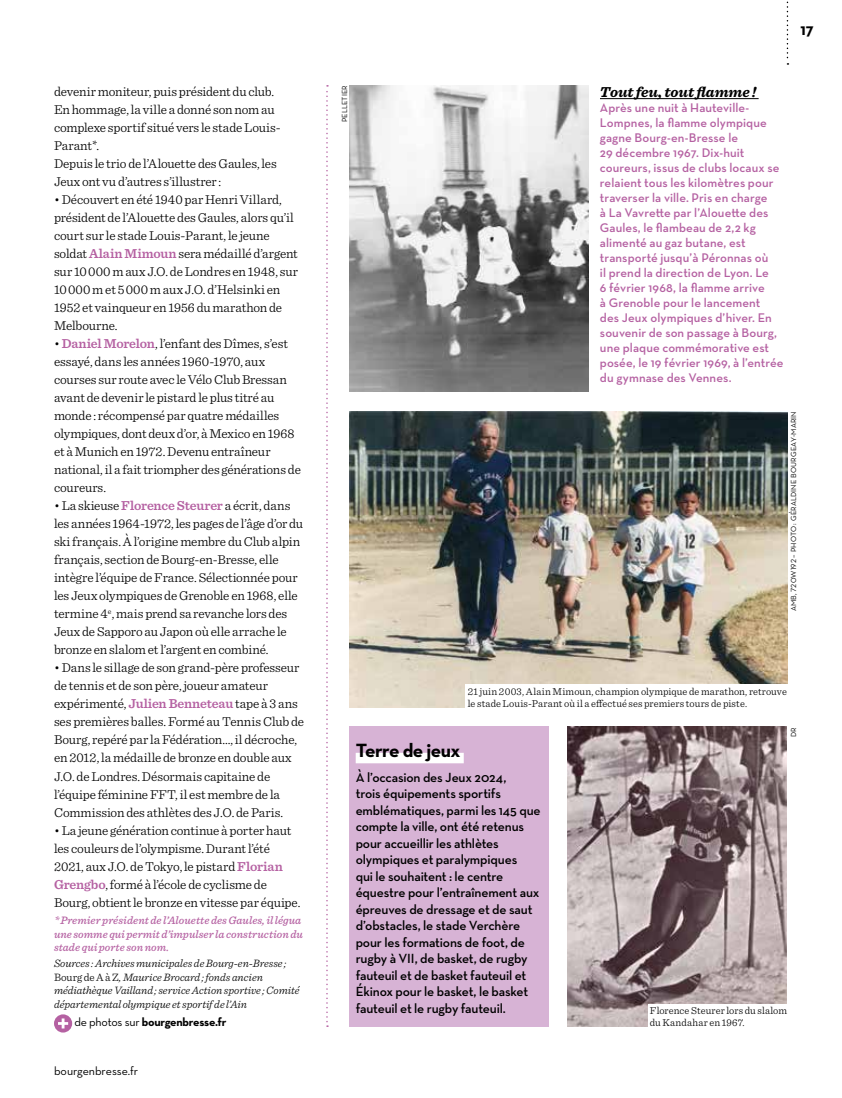
<style>
.page{position:relative;width:842px;height:1098px;background:#fff}
.page>*{position:absolute;margin:0;border:0;box-sizing:border-box;transform-origin:0 0}
.t1{font:700 19.5px "Neutraface Text";letter-spacing:-.025em;color:#000}
.t2{font:16.5px "Neutraface Text Bold Alt";color:#000}
.t3{font:italic 700 15px "Sentinel";letter-spacing:-.01em;color:#000}
.t4{font:300 13.5px/18px "Sentinel";letter-spacing:-.01em;color:#000}
.t5{font:600 13.5px/16.5px "Neutraface Text";letter-spacing:-.015em;color:#000}
.t6{font:600 12.75px/15px "Neutraface Text";letter-spacing:.005em;color:#b561a2}
.t7{font:700 12px "Neutraface Text";letter-spacing:-.02em;color:#000}
.t8{font:12px "Neutraface Text";color:#000}
.t9{font:italic 300 11.25px/13.5px "Sentinel";letter-spacing:-.005em;color:#000}
.t10{font:italic 500 11.25px/13.5px "Sentinel";letter-spacing:.005em;color:#b561a2}
.t11{font:300 10.5px/12px "Sentinel";letter-spacing:.01em;color:#000}
.t12{font:7.5px "Neutraface Text";letter-spacing:.02em;color:#000}
.s1{font-weight:600;color:#b561a2}
.s2{font-style:normal}
.s3{font-weight:400}
</style>
<div class="page">
<svg style="left:54px;top:1014px;width:18px;height:18px"></svg>
<svg style="left:326px;top:85px;width:2px;height:941px"></svg>
<hr style="left:600px;top:98px;width:159px;height:1px;background:#000">
<div style="left:349px;top:725px;width:200px;height:301px;background:#d7b3d5"></div>
<div style="left:356px;top:752px;width:108px;height:11px;background:#fff"></div>
<img style="left:349px;top:411px;width:439px;height:296px">
<img style="left:349px;top:85px;width:239px;height:306px">
<div style="left:466px;top:684px;width:324px;height:27px;background:#fff"></div>
<img style="left:567px;top:726px;width:220px;height:300px">
<div style="left:648px;top:1003px;width:152px;height:26px;background:#fff"></div>
<svg style="left:787px;top:1px;width:1px;height:64px"></svg>
<p class="t4" style="left:54px;top:81px;width:228px">devenir moniteur, puis président du club.<br>En hommage, la ville a donné son nom au complexe sportif situé vers le stade Louis-Parant*.<br>Depuis le trio de l’Alouette des Gaules, les Jeux ont vu d’autres s’illustrer :</p>
<p class="t4" style="left:54px;top:189px;width:246px">• Découvert en été 1940 par Henri Villard, président de l’Alouette des Gaules, alors qu’il court sur le stade Louis-Parant, le jeune soldat <span class="s1">Alain Mimoun</span> sera médaillé d’argent sur 10 000 m aux J.O. de Londres en 1948, sur 10 000 m et 5 000 m aux J.O. d’Helsinki en 1952 et vainqueur en 1956 du marathon de Melbourne.</p>
<p class="t4" style="left:54px;top:333px;width:248px">• <span class="s1">Daniel Morelon</span>, l’enfant des Dîmes, s’est essayé, dans les années 1960-1970, aux courses sur route avec le Vélo Club Bressan avant de devenir le pistard le plus titré au monde : récompensé par quatre médailles olympiques, dont deux d’or, à Mexico en 1968 et à Munich en 1972. Devenu entraîneur national, il a fait triompher des générations de coureurs.</p>
<p class="t4" style="left:54px;top:495px;width:251px">• La skieuse <span class="s1">Florence Steurer</span> a écrit, dans les années 1964-1972, les pages de l’âge d’or du ski français. À l’origine membre du Club alpin français, section de Bourg-en-Bresse, elle intègre l’équipe de France. Sélectionnée pour les Jeux olympiques de Grenoble en 1968, elle termine 4<sup>e</sup>, mais prend sa revanche lors des Jeux de Sapporo au Japon où elle arrache le bronze en slalom et l’argent en combiné.</p>
<p class="t4" style="left:54px;top:657px;width:252px">• Dans le sillage de son grand-père professeur de tennis et de son père, joueur amateur expérimenté, <span class="s1">Julien Benneteau</span> tape à 3 ans ses premières balles. Formé au Tennis Club de Bourg, repéré par la Fédération…, il décroche, en 2012, la médaille de bronze en double aux J.O. de Londres. Désormais capitaine de l’équipe féminine FFT, il est membre de la Commission des athlètes des J.O. de Paris.</p>
<p class="t4" style="left:54px;top:819px;width:248px">• La jeune génération continue à porter haut les couleurs de l’olympisme. Durant l’été 2021, aux J.O. de Tokyo, le pistard <span class="s1">Florian Grengbo</span>, formé à l’école de cyclisme de Bourg, obtient le bronze en vitesse par équipe.</p>
<p class="t10" style="left:54px;top:912px;width:250px">* Premier président de l’Alouette des Gaules, il légua une somme qui permit d’impulser la construction du stade qui porte son nom.</p>
<p class="t9" style="left:54px;top:955px;width:247px">Sources : Archives municipales de Bourg-en-Bresse ; <span class="s2">Bourg de A à Z</span>, Maurice Brocard ; fonds ancien médiathèque Vailland ; service Action sportive ; Comité départemental olympique et sportif de l’Ain</p>
<p class="t7" style="left:74px;top:1014px;width:154px"><span class="s3">de photos sur</span> bourgenbresse.fr</p>
<p class="t8" style="left:54px;top:1063px;width:86px">bourgenbresse.fr</p>
<p class="t12" style="left:340px;top:122px;width:38px;rotate:-90deg">PELLETIER</p>
<p class="t2" style="left:800px;top:18px;width:15px">17</p>
<p class="t3" style="left:600px;top:80px;width:158px">Tout feu, tout flamme !</p>
<p class="t6" style="left:600px;top:100px;width:185px">Après une nuit à Hauteville-<br>Lompnes, la flamme olympique gagne Bourg-en-Bresse le<br>29 décembre 1967. Dix-huit coureurs, issus de clubs locaux se relaient tous les kilomètres pour traverser la ville. Pris en charge<br>à La Vavrette par l’Alouette des<br>Gaules, le flambeau de 2,2 kg alimenté au gaz butane, est transporté jusqu’à Péronnas où<br>il prend la direction de Lyon. Le<br>6 février 1968, la flamme arrive<br>à Grenoble pour le lancement<br>des Jeux olympiques d’hiver. En souvenir de son passage à Bourg, une plaque commémorative est posée, le 19 février 1969, à l’entrée du gymnase des Vennes.</p>
<p class="t12" style="left:789px;top:611px;width:202px;rotate:-90deg">AMB, 720W192 – PHOTO : GÉRALDINE BOURGEAY-MARIN</p>
<p class="t11" style="left:468px;top:684px;width:321px">21 juin 2003, Alain Mimoun, champion olympique de marathon, retrouve le stade Louis-Parant où il a effectué ses premiers tours de piste.</p>
<h1 class="t1" style="left:356px;top:737px;width:106px">Terre de jeux</h1>
<p class="t5" style="left:356px;top:768px;width:187px">À l’occasion des Jeux 2024,<br>trois équipements sportifs emblématiques, parmi les 145 que compte la ville, ont été retenus pour accueillir les athlètes olympiques et paralympiques<br>qui le souhaitent : le centre équestre pour l’entraînement aux épreuves de dressage et de saut d’obstacles, le stade Verchère pour les formations de foot, de rugby à VII, de basket, de rugby fauteuil et de basket fauteuil et<br>Ékinox pour le basket, le basket fauteuil et le rugby fauteuil.</p>
<p class="t12" style="left:789px;top:736px;width:11px;rotate:-90deg">DR</p>
<p class="t11" style="left:650px;top:1003px;width:139px">Florence Steurer lors du slalom du Kandahar en 1967.</p>
</div>
